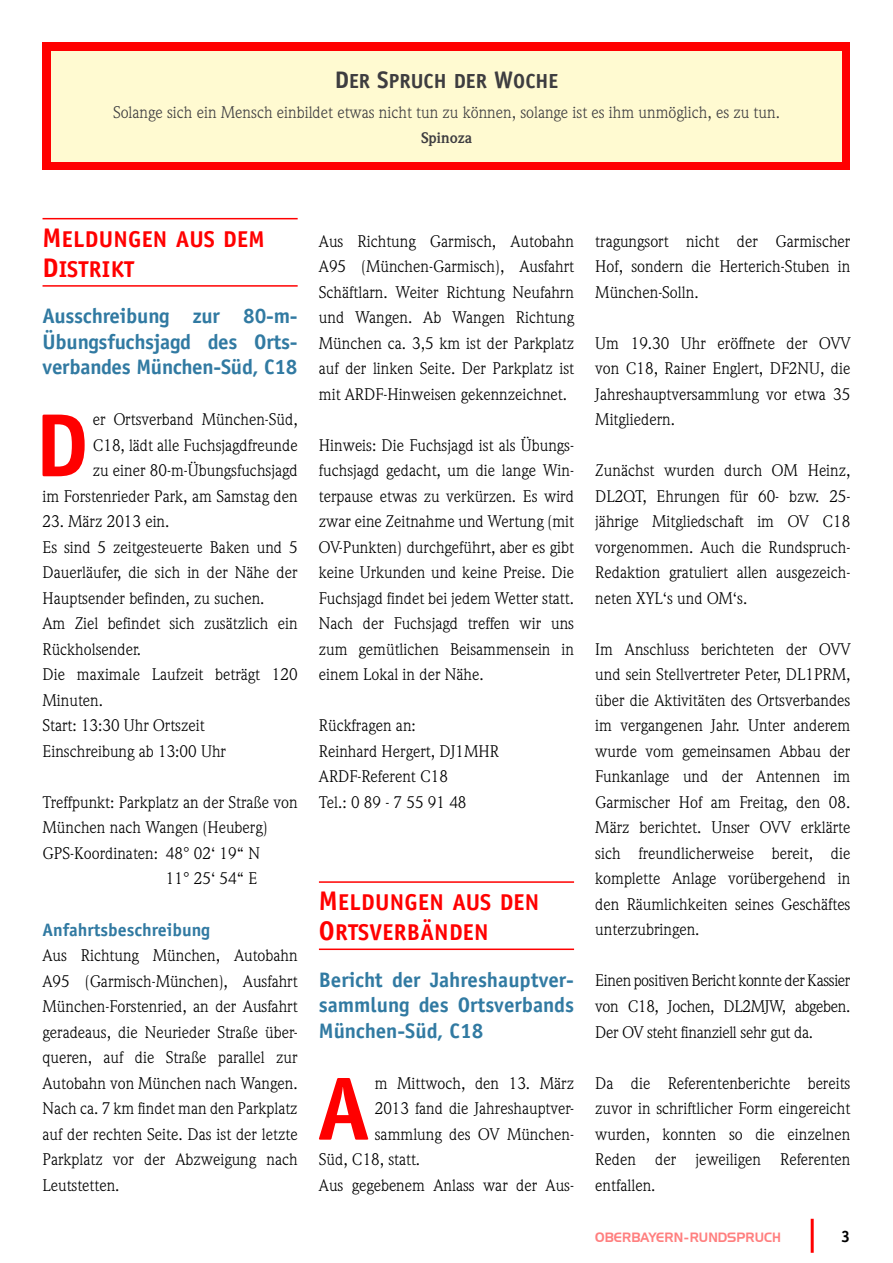
<style>
.page{position:relative;width:893px;height:1263px;background:#fff}
.page>*{position:absolute;margin:0;border:0;box-sizing:border-box;transform-origin:0 0}
.t1{font:700 90px "Officina Sans LT";color:#f00}
.t2{font:22.95px/30px "Officina Sans LT Bold SC850";letter-spacing:.01em;color:#f00}
.t3{font:700 21px/25.5px "Officina Sans LT";letter-spacing:-.01em;color:#317aa2;text-align:justify}
.t4{font:20.4px "Officina Sans LT Bold SC850";color:#3e3d40}
.t5{font:700 18px "Officina Sans LT";color:#317aa2}
.t6{font:16.5px/25.5px "Weidemann LT";color:#000;text-align:justify}
.t7{font:16.5px "Weidemann LT";color:#3e3d40}
.t8{font:700 16.5px "Officina Sans LT";color:#000}
.t9{font:700 15px "Weidemann LT";color:#3e3d40}
.t10{font:13.2px "Handel Gothic BT";color:#ff8080;scale:.93 1}
.s1{font-size:24px}
.s2{font-size:27px}
</style>
<div class="page">
<div style="left:43px;top:43px;width:807px;height:127px;background:#f00"></div>
<div style="left:51px;top:51px;width:791px;height:111px;background:#fffad1"></div>
<hr style="left:811px;top:1219px;width:3px;height:34px;background:#f00">
<hr style="left:43px;top:218px;width:255px;height:1px;background:#f00">
<hr style="left:43px;top:285px;width:255px;height:2px;background:#f00">
<hr style="left:319px;top:881px;width:255px;height:2px;background:#f00">
<hr style="left:319px;top:948px;width:255px;height:2px;background:#f00">
<p class="t4" style="left:335px;top:68px;width:225px"><span class="s1">D</span>ER <span class="s1">S</span>PRUCH DER <span class="s1">W</span>OCHE</p>
<p class="t7" style="left:113px;top:103px;width:668px">Solange sich ein Mensch einbildet etwas nicht tun zu können, solange ist es ihm unmöglich, es zu tun.</p>
<p class="t9" style="left:421px;top:129px;width:52px">Spinoza</p>
<h2 class="t2" style="left:43px;top:224px;width:224px"><span class="s2">M</span> ELDUNGEN AUS DEM<br><span class="s2">D</span>ISTRIKT</h2>
<p class="t3" style="left:43px;top:303px;width:257px">Ausschreibung zur 80-m-Übungsfuchsjagd des Orts&shy;verbandes München-Süd, C18</p>
<h1 class="t1" style="left:35px;top:389px;width:55px">D</h1>
<p class="t6" style="left:43px;top:407px;width:257px;text-align:right">er Ortsverband München-Süd,<br>C18, lädt alle Fuchsjagdfreunde<br>zu einer 80-m-Übungsfuchsjagd<br>im Forstenrieder Park, am Samstag den</p>
<p class="t6" style="left:43px;top:509px;width:257px;text-align:left">23. März 2013 ein.<br>Es sind 5 zeitgesteuerte Baken und 5<br>Dauerläufer, die sich in der Nähe der<br>Hauptsender befinden, zu suchen.<br>Am Ziel befindet sich zusätzlich ein<br>Rückholsender.<br>Die maximale Laufzeit beträgt 120<br>Minuten.<br>Start: 13:30 Uhr Ortszeit<br>Einschreibung ab 13:00 Uhr</p>
<p class="t6" style="left:43px;top:789px;width:257px">Treffpunkt: Parkplatz an der Straße von</p>
<p class="t6" style="left:43px;top:815px;width:227px">München nach Wangen (Heuberg)</p>
<p class="t6" style="left:43px;top:840px;width:219px">GPS-Koordinaten: 48° 02‘ 19“ N</p>
<p class="t6" style="left:166px;top:866px;width:93px">11° 25‘ 54“ E</p>
<p class="t5" style="left:43px;top:918px;width:169px">Anfahrtsbeschreibung</p>
<p class="t6" style="left:43px;top:942px;width:257px">Aus Richtung München, Autobahn A95 (Garmisch-München), Ausfahrt München-Forstenried, an der Ausfahrt geradeaus, die Neurieder Straße über&shy;queren, auf die Straße parallel zur Autobahn von München nach Wangen.<br>Nach ca. 7 km findet man den Parkplatz auf der rechten Seite. Das ist der letzte Parkplatz vor der Abzweigung nach Leutstetten.</p>
<p class="t6" style="left:319px;top:228px;width:257px">Aus Richtung Garmisch, Autobahn A95 (München-Garmisch), Ausfahrt Schäftlarn. Weiter Richtung Neufahrn und Wangen. Ab Wangen Richtung München ca. 3,5 km ist der Parkplatz auf der linken Seite. Der Parkplatz ist mit ARDF-Hinweisen gekennzeichnet.</p>
<p class="t6" style="left:319px;top:432px;width:257px">Hinweis: Die Fuchsjagd ist als Übungs&shy;fuchsjagd gedacht, um die lange Win&shy;terpause etwas zu verkürzen. Es wird zwar eine Zeitnahme und Wertung (mit OV-Punkten) durchgeführt, aber es gibt keine Urkunden und keine Preise. Die Fuchsjagd findet bei jedem Wetter statt.<br>Nach der Fuchsjagd treffen wir uns zum gemütlichen Beisammensein in einem Lokal in der Nähe.</p>
<p class="t6" style="left:319px;top:713px;width:182px;text-align:left">Rückfragen an:<br>Reinhard Hergert, DJ1MHR<br>ARDF-Referent C18<br>Tel.: 0 89 - 7 55 91 48</p>
<h2 class="t2" style="left:319px;top:887px;width:222px"><span class="s2">M</span> ELDUNGEN AUS DEN<br><span class="s2">O</span>RTSVERBÄNDEN</h2>
<p class="t3" style="left:319px;top:966px;width:257px">Bericht der Jahreshauptver&shy;sammlung des Ortsverbands München-Süd, C18</p>
<h1 class="t1" style="left:317px;top:1053px;width:55px">A</h1>
<p class="t6" style="left:375px;top:1070px;width:201px">m Mittwoch, den 13. März</p>
<p class="t6" style="left:375px;top:1095px;width:201px">2013 fand die Jahreshauptver-</p>
<p class="t6" style="left:375px;top:1121px;width:201px">sammlung des OV München-</p>
<p class="t6" style="left:319px;top:1146px;width:103px">Süd, C18, statt.</p>
<p class="t6" style="left:319px;top:1172px;width:257px">Aus gegebenem Anlass war der Aus-</p>
<p class="t6" style="left:595px;top:228px;width:257px">tragungsort nicht der Garmischer Hof, sondern die Herterich-Stuben in München-Solln.</p>
<p class="t6" style="left:595px;top:330px;width:257px">Um 19.30 Uhr eröffnete der OVV von C18, Rainer Englert, DF2NU, die Jahreshauptversammlung vor etwa 35<br>Mitgliedern.</p>
<p class="t6" style="left:595px;top:458px;width:257px">Zunächst wurden durch OM Heinz, DL2QT, Ehrungen für 60- bzw. 25- jährige Mitgliedschaft im OV C18 vorgenommen. Auch die Rundspruch-Redaktion gratuliert allen ausgezeich&shy;neten XYL‘s und OM‘s.</p>
<p class="t6" style="left:595px;top:636px;width:257px">Im Anschluss berichteten der OVV und sein Stellvertreter Peter, DL1PRM, über die Aktivitäten des Ortsverbandes im vergangenen Jahr. Unter anderem wurde vom gemeinsamen Abbau der Funkanlage und der Antennen im Garmischer Hof am Freitag, den 08.<br>März berichtet. Unser OVV erklärte sich freundlicherweise bereit, die komplette Anlage vorübergehend in den Räumlichkeiten seines Geschäftes unterzubringen.</p>
<p class="t6" style="left:595px;top:968px;width:257px">Einen positiven Bericht konnte der Kassier von C18, Jochen, DL2MJW, abgeben.<br>Der OV steht finanziell sehr gut da.</p>
<p class="t6" style="left:595px;top:1070px;width:257px">Da die Referentenberichte bereits zuvor in schriftlicher Form eingereicht wurden, konnten so die einzelnen Reden der jeweiligen Referenten entfallen.</p>
<p class="t10" style="left:595px;top:1229px;width:201px">OBERBAYERN-RUNDSPRUCH</p>
<p class="t8" style="left:841px;top:1226px;width:11px">3</p>
</div>
